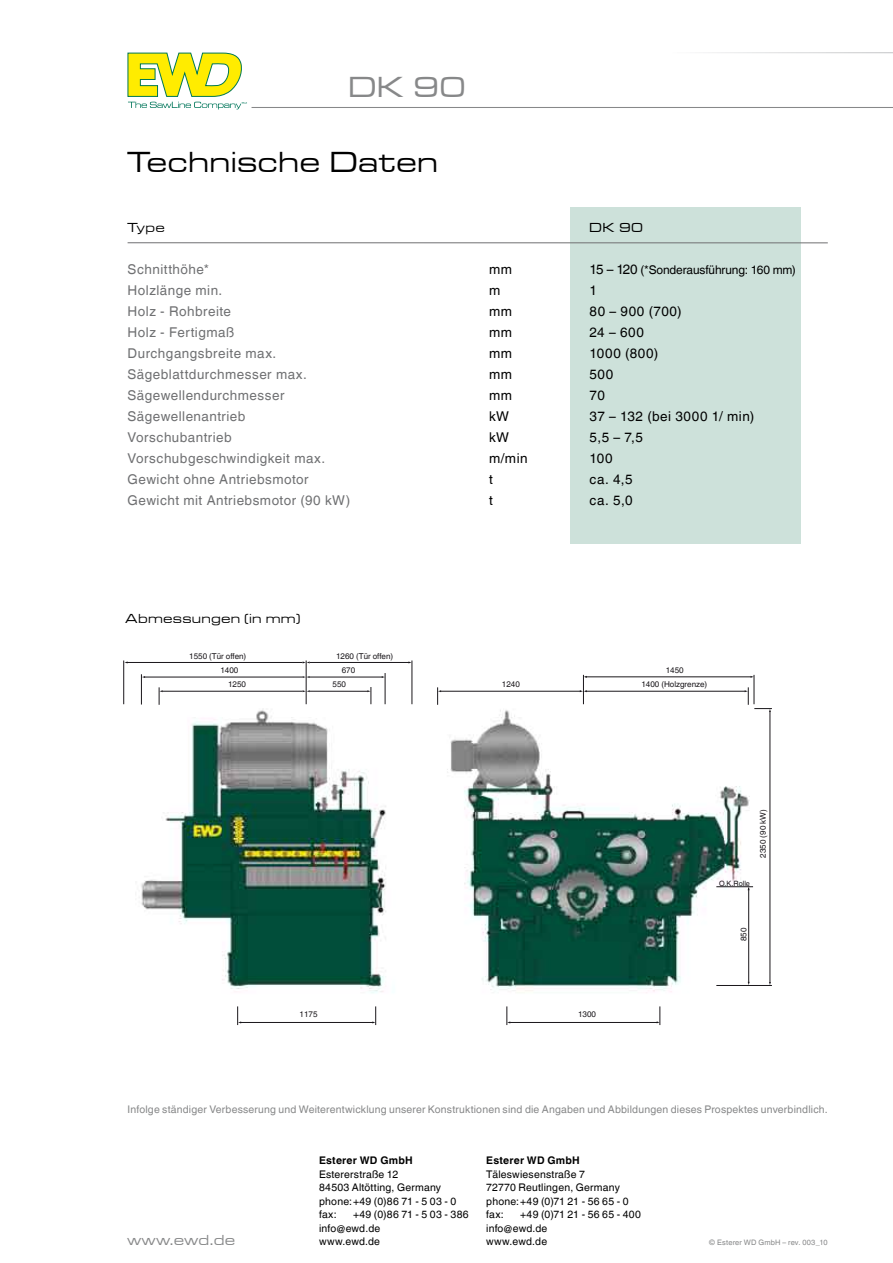
<style>
.page{position:relative;width:893px;height:1263px;background:#fff}
.page>*{position:absolute;margin:0;border:0;box-sizing:border-box;transform-origin:0 0}
.t1{font:30px "Microgramma D Medi Exte";letter-spacing:.05em;color:#000}
.t2{font:30px "Microgramma D Medi Exte";color:#878889}
.t3{font:15px "Microgramma D Medi Exte";letter-spacing:.05em;color:#878889}
.t4{font:13.5px "Helvetica World";letter-spacing:.035em;color:#6f7072}
.t5{font:13.5px "Helvetica World";letter-spacing:.04em;color:#000}
.t6{font:13.5px "Microgramma D Medi Exte";letter-spacing:.065em;color:#000}
.t7{font:12px "Helvetica World";letter-spacing:-.01em;color:#000}
.t8{font:10.5px/13.5px "Helvetica World";letter-spacing:.02em;color:#000}
.t9{font:10.5px "Helvetica World";letter-spacing:.02em;color:#878889}
.t10{font:700 10.5px "Helvetica World";letter-spacing:.02em;color:#000}
.t11{font:8.1px/13.8px "Helvetica World";color:#1a171b}
.t12{font:7.5px "Helvetica World";letter-spacing:.025em;color:#878889}
.t13{font:7.35px "Helvetica World";color:#1a171b}
.t14{font:3px "Microgramma D Medi Exte";color:#00765a}
.s1{font-size:13.5px}
</style>
<div class="page">
<svg style="left:127px;top:52px;width:115px;height:57px"></svg>
<hr style="left:252px;top:107px;width:641px;height:1px;background:#878889">
<div style="left:570px;top:207px;width:230px;height:337px;background:#cde1da"></div>
<hr style="left:128px;top:242px;width:700px;height:1px;background:#707072">
<img style="left:123px;top:660px;width:647px;height:366px">
<hr style="left:310px;top:662px;width:99px;height:1px;background:#1a171b">
<hr style="left:309px;top:677px;width:73px;height:1px;background:#1a171b">
<hr style="left:310px;top:691px;width:58px;height:1px;background:#1a171b">
<hr style="left:123px;top:660px;width:1px;height:44px;background:#1a171b">
<hr style="left:385px;top:673px;width:1px;height:31px;background:#1a171b">
<svg style="left:367px;top:687px;width:5px;height:17px"></svg>
<hr style="left:306px;top:660px;width:1px;height:44px;background:#1a171b">
<hr style="left:412px;top:660px;width:1px;height:44px;background:#1a171b">
<hr style="left:127px;top:662px;width:176px;height:1px;background:#1a171b">
<svg style="left:303px;top:661px;width:7px;height:2px"></svg>
<hr style="left:145px;top:677px;width:158px;height:1px;background:#1a171b">
<svg style="left:303px;top:676px;width:7px;height:2px"></svg>
<hr style="left:162px;top:691px;width:141px;height:1px;background:#1a171b">
<svg style="left:303px;top:690px;width:7px;height:2px"></svg>
<hr style="left:141px;top:674px;width:1px;height:30px;background:#1a171b">
<svg style="left:159px;top:687px;width:4px;height:18px"></svg>
<hr style="left:441px;top:691px;width:140px;height:1px;background:#1a171b">
<svg style="left:437px;top:687px;width:4px;height:18px"></svg>
<hr style="left:585px;top:691px;width:160px;height:1px;background:#1a171b">
<hr style="left:585px;top:677px;width:166px;height:1px;background:#1a171b">
<svg style="left:580px;top:675px;width:7px;height:29px"></svg>
<hr style="left:510px;top:1022px;width:147px;height:1px;background:#1a171b">
<svg style="left:657px;top:1006px;width:4px;height:19px"></svg>
<svg style="left:507px;top:1006px;width:3px;height:19px"></svg>
<hr style="left:240px;top:1022px;width:134px;height:1px;background:#1a171b">
<svg style="left:372px;top:1006px;width:4px;height:19px"></svg>
<svg style="left:237px;top:1006px;width:4px;height:19px"></svg>
<hr style="left:716px;top:985px;width:56px;height:1px;background:#1a171b">
<hr style="left:716px;top:886px;width:37px;height:1px;background:#1a171b">
<hr style="left:770px;top:712px;width:1px;height:270px;background:#1a171b">
<svg style="left:745px;top:675px;width:27px;height:37px"></svg>
<hr style="left:748px;top:888px;width:1px;height:94px;background:#1a171b">
<p class="t14" style="left:241px;top:101px;width:7px">TM</p>
<h1 class="t2" style="left:349px;top:68px;width:118px">DK 90</h1>
<h1 class="t1" style="left:128px;top:143px;width:311px">Technische Daten</h1>
<p class="t6" style="left:128px;top:219px;width:39px">Type</p>
<p class="t6" style="left:590px;top:219px;width:55px">DK 90</p>
<p class="t4" style="left:128px;top:261px;width:83px">Schnitthöhe*</p>
<p class="t5" style="left:489px;top:261px;width:24px">mm</p>
<p class="t7" style="left:590px;top:263px;width:208px"><span class="s1">15 – 120</span> (*Sonderausführung: 160 mm)</p>
<p class="t4" style="left:128px;top:282px;width:96px">Holzlänge min.</p>
<p class="t5" style="left:489px;top:282px;width:13px">m</p>
<p class="t5" style="left:590px;top:282px;width:9px">1</p>
<p class="t4" style="left:128px;top:303px;width:105px">Holz - Rohbreite</p>
<p class="t5" style="left:489px;top:303px;width:24px">mm</p>
<p class="t5" style="left:590px;top:303px;width:94px">80 – 900 (700)</p>
<p class="t4" style="left:128px;top:324px;width:108px">Holz - Fertigmaß</p>
<p class="t5" style="left:489px;top:324px;width:24px">mm</p>
<p class="t5" style="left:590px;top:324px;width:56px">24 – 600</p>
<p class="t4" style="left:128px;top:345px;width:150px">Durchgangsbreite max.</p>
<p class="t5" style="left:489px;top:345px;width:24px">mm</p>
<p class="t5" style="left:590px;top:345px;width:70px">1000 (800)</p>
<p class="t4" style="left:128px;top:366px;width:181px">Sägeblattdurchmesser max.</p>
<p class="t5" style="left:489px;top:366px;width:24px">mm</p>
<p class="t5" style="left:590px;top:366px;width:25px">500</p>
<p class="t4" style="left:128px;top:387px;width:158px">Sägewellendurchmesser</p>
<p class="t5" style="left:489px;top:387px;width:24px">mm</p>
<p class="t5" style="left:590px;top:387px;width:17px">70</p>
<p class="t4" style="left:128px;top:408px;width:119px">Sägewellenantrieb</p>
<p class="t5" style="left:489px;top:408px;width:22px">kW</p>
<p class="t5" style="left:590px;top:408px;width:166px">37 – 132 (bei 3000 1/ min)</p>
<p class="t4" style="left:128px;top:429px;width:106px">Vorschubantrieb</p>
<p class="t5" style="left:489px;top:429px;width:22px">kW</p>
<p class="t5" style="left:590px;top:429px;width:55px">5,5 – 7,5</p>
<p class="t4" style="left:128px;top:450px;width:199px">Vorschubgeschwindigkeit max.</p>
<p class="t5" style="left:489px;top:450px;width:40px">m/min</p>
<p class="t5" style="left:590px;top:450px;width:25px">100</p>
<p class="t4" style="left:128px;top:471px;width:183px">Gewicht ohne Antriebsmotor</p>
<p class="t5" style="left:489px;top:471px;width:5px">t</p>
<p class="t5" style="left:590px;top:471px;width:45px">ca. 4,5</p>
<p class="t4" style="left:128px;top:492px;width:224px">Gewicht mit Antriebsmotor (90 kW)</p>
<p class="t5" style="left:489px;top:492px;width:5px">t</p>
<p class="t5" style="left:590px;top:492px;width:44px">ca. 5,0</p>
<p class="t6" style="left:126px;top:610px;width:176px">Abmessungen (in mm)</p>
<p class="t11" style="left:189px;top:649px;width:59px">1550 (Tür offen)</p>
<p class="t11" style="left:336px;top:649px;width:59px">1260 (Tür offen)</p>
<p class="t11" style="left:228px;top:664px;width:20px;text-indent:-8px">1400<br>1250</p>
<p class="t11" style="left:641px;top:664px;width:67px;text-align:center">1450<br>1400 (Holzgrenze)</p>
<p class="t11" style="left:332px;top:664px;width:24px;text-indent:9px">670<br>550</p>
<p class="t11" style="left:502px;top:677px;width:20px">1240</p>
<p class="t11" style="left:300px;top:1008px;width:20px">1175</p>
<p class="t11" style="left:578px;top:1008px;width:20px">1300</p>
<p class="t13" style="left:719px;top:879px;width:32px">O.K.Rolle</p>
<p class="t11" style="left:756px;top:857px;width:50px;rotate:-90deg">2350 (90 kW)</p>
<p class="t11" style="left:737px;top:941px;width:15px;rotate:-90deg">850</p>
<p class="t9" style="left:128px;top:1103px;width:702px">Infolge ständiger Verbesserung und Weiterentwicklung unserer Konstruktionen sind die Angaben und Abbildungen dieses Prospektes unverbindlich.</p>
<p class="t10" style="left:319px;top:1154px;width:95px">Esterer WD GmbH</p>
<p class="t8" style="left:319px;top:1167px;width:139px">Estererstraße 12<br>84503 Altötting, Germany phone:+49 (0)86 71 - 5 03 - 0 fax:</p>
<p class="t10" style="left:486px;top:1154px;width:95px">Esterer WD GmbH</p>
<p class="t8" style="left:486px;top:1167px;width:144px">Täleswiesenstraße 7<br>72770 Reutlingen, Germany phone:+49 (0)71 21 - 56 65 - 0 fax:</p>
<p class="t8" style="left:319px;top:1208px;width:151px;text-indent:34px">+49 (0)86 71 - 5 03 - 386 info@ewd.de<br>www.ewd.de</p>
<p class="t8" style="left:486px;top:1208px;width:156px;text-indent:34px">+49 (0)71 21 - 56 65 - 400 info@ewd.de</p>
<p class="t3" style="left:128px;top:1230px;width:109px">www.ewd.de</p>
<p class="t8" style="left:486px;top:1235px;width:63px">www.ewd.de</p>
<p class="t12" style="left:709px;top:1238px;width:120px">© Esterer WD GmbH – rev. 003_10</p>
</div>
